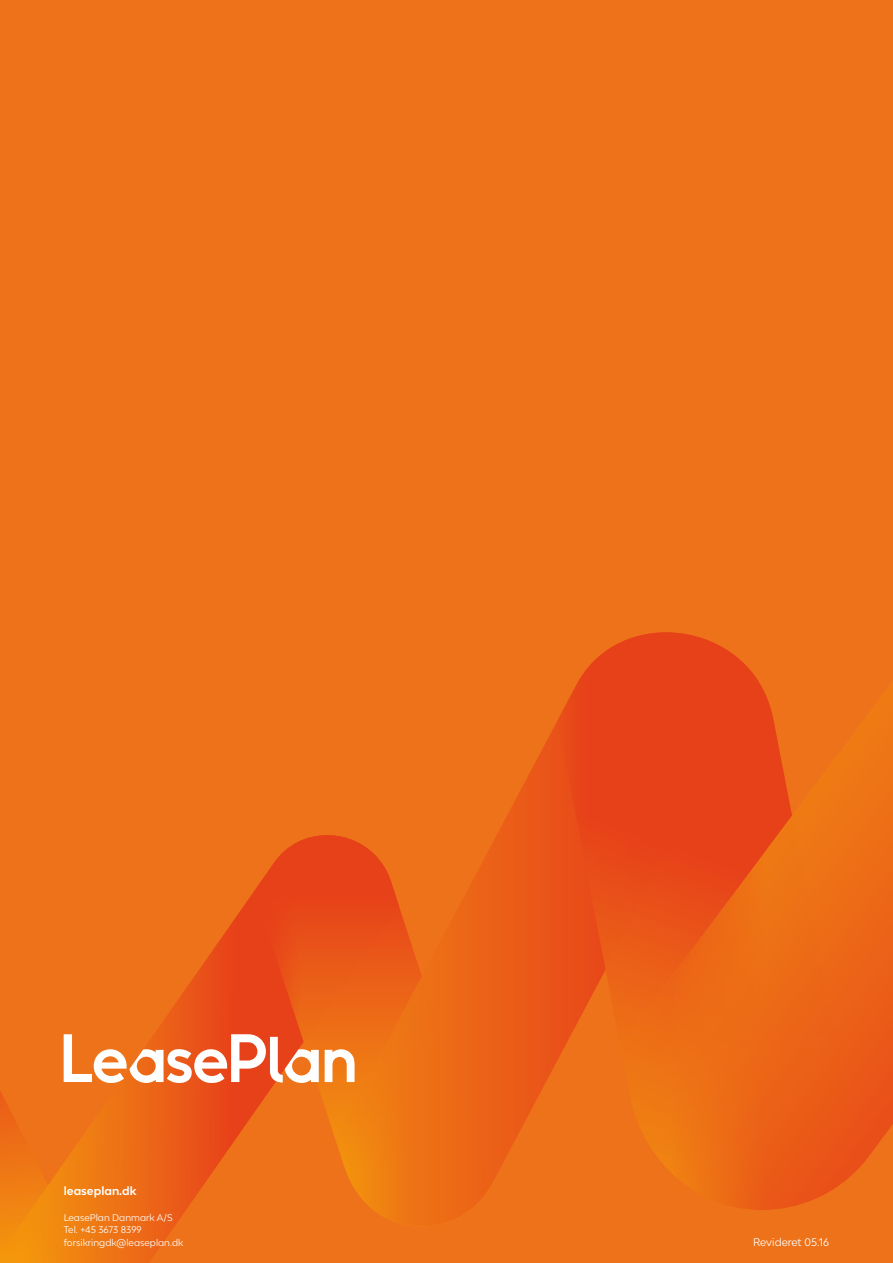
<style>
.page{position:relative;width:893px;height:1263px;background:#ee7219}
.page>*{position:absolute;margin:0;border:0;box-sizing:border-box;transform-origin:0 0}
.t1{font:700 11.1px "Lease Plan";color:#fff}
.t2{font:10.5px "Lease Plan";color:#fff}
.t3{font:9.15px/12.5px "Lease Plan";color:#fff}
</style>
<div class="page">
<svg style="left:0;top:891px;width:254px;height:372px"></svg>
<svg style="left:254px;top:835px;width:81px;height:302px"></svg>
<svg style="left:335px;top:722px;width:222px;height:502px"></svg>
<svg style="left:557px;top:642px;width:63px;height:419px"></svg>
<svg style="left:620px;top:632px;width:273px;height:578px"></svg>
<svg style="left:325px;top:1049px;width:30px;height:33px"></svg>
<svg style="left:64px;top:1034px;width:255px;height:49px"></svg>
<p class="t1" style="left:64px;top:1184px;width:74px">leaseplan.dk</p>
<p class="t3" style="left:64px;top:1211px;width:121px">LeasePlan Danmark A/S<br>Tel. +45 3673 8399 forsikringdk@leaseplan.dk</p>
<p class="t2" style="left:753px;top:1235px;width:77px">Revideret 05.16</p>
</div>
